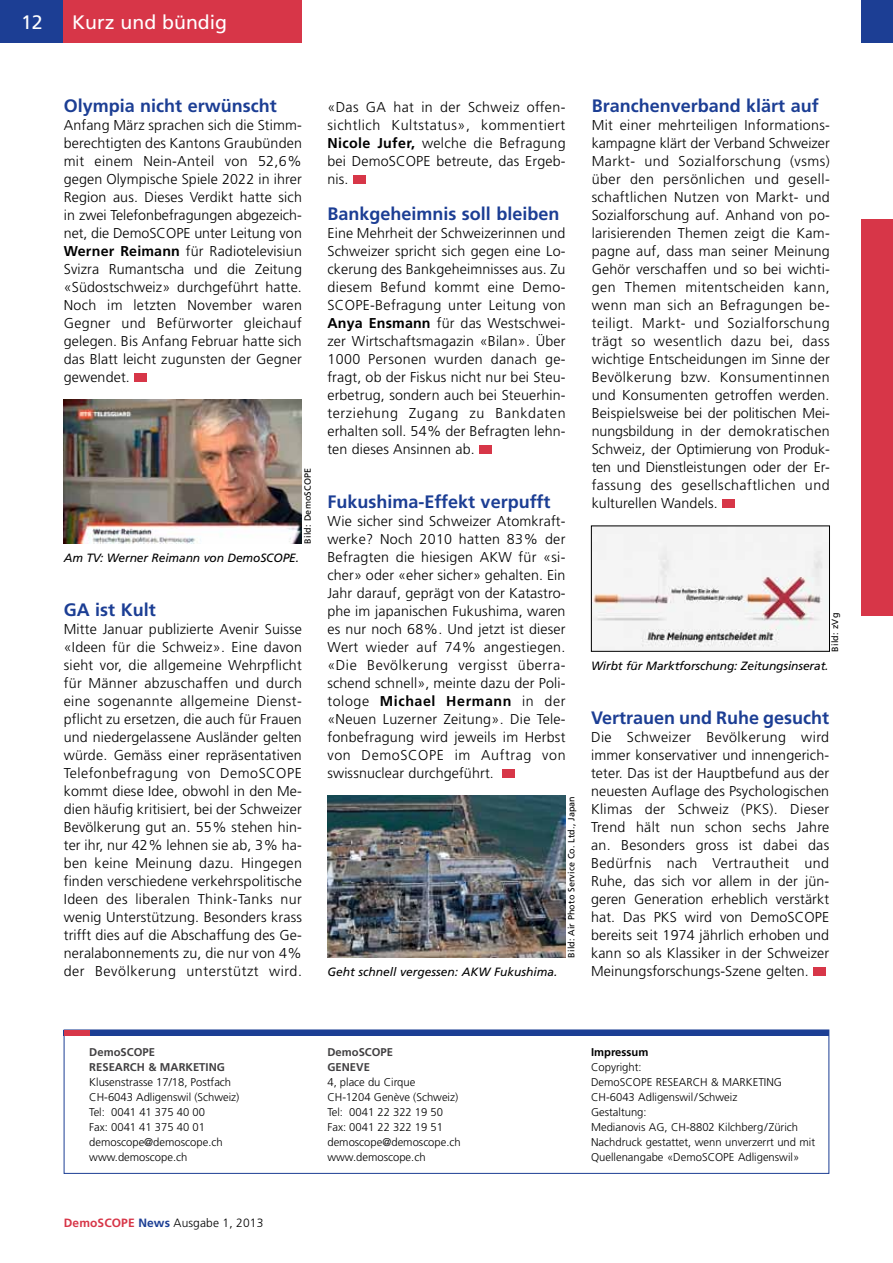
<style>
.page{position:relative;width:893px;height:1263px;background:#fff}
.page>*{position:absolute;margin:0;border:0;box-sizing:border-box;transform-origin:0 0}
.t1{font:19.5px "Frutiger LT Std";color:#fff}
.t2{font:700 18px "Frutiger LT Std";color:#1c3e94}
.t3{font:300 14.25px/18px "Frutiger LT Std";letter-spacing:.01em;color:#000;text-align:justify}
.t4{font:italic 12px "Frutiger LT Std";letter-spacing:-.01em;color:#000}
.t5{font:300 12px "Frutiger LT Std";letter-spacing:.01em;color:#000}
.t6{font:300 11.25px/15px "Frutiger LT Std";color:#000}
.t7{font:700 11.25px/15px "Frutiger LT Std";color:#414042}
.t8{font:700 11.25px "Frutiger LT Std";color:#000}
.t9{font:9px "Frutiger LT Std";letter-spacing:.01em;color:#000}
.s1{font-weight:700}
.s2{font-weight:700;color:#d73648}
.s3{font-weight:700;color:#1c3e94}
</style>
<div class="page">
<div style="left:0;top:0;width:64px;height:43px;background:#1c3e94"></div>
<div style="left:64px;top:0;width:238px;height:43px;background:#d73648"></div>
<div style="left:861px;top:0;width:32px;height:43px;background:#1c3e94"></div>
<div style="left:861px;top:220px;width:32px;height:396px;background:#d73648"></div>
<div style="left:502px;top:769px;width:13px;height:9px;background:#d73648"></div>
<img style="left:327px;top:796px;width:239px;height:162px">
<img style="left:593px;top:528px;width:235px;height:122px">
<div style="left:591px;top:526px;width:239px;height:126px;border:1px solid #000"></div>
<div style="left:64px;top:1030px;width:765px;height:5px;background:#1c3e94"></div>
<div style="left:64px;top:1030px;width:25px;height:5px;background:#d73648"></div>
<img style="left:64px;top:400px;width:238px;height:144px">
<div style="left:813px;top:967px;width:13px;height:9px;background:#d73648"></div>
<div style="left:479px;top:445px;width:13px;height:9px;background:#d73648"></div>
<div style="left:722px;top:499px;width:13px;height:9px;background:#d73648"></div>
<div style="left:134px;top:373px;width:13px;height:9px;background:#d73648"></div>
<div style="left:353px;top:175px;width:12px;height:9px;background:#d73648"></div>
<h1 class="t1" style="left:21px;top:10px;width:23px">12</h1>
<h1 class="t1" style="left:72px;top:10px;width:156px">Kurz und bündig</h1>
<p class="t2" style="left:64px;top:95px;width:215px">Olympia nicht erwünscht</p>
<p class="t3" style="left:64px;top:116px;width:240px">Anfang März sprachen sich die Stimm&shy;berechtigten des Kantons Graubünden mit einem Nein-Anteil von 52,6% gegen Olympische Spiele 2022 in ihrer Region aus. Dieses Verdikt hatte sich in zwei Telefonbefragungen abgezeich&shy;net, die DemoSCOPE unter Leitung von <span class="s1">Werner Reimann</span> für Radiotelevisiun Svizra Rumantscha und die Zeitung «Südostschweiz» durchgeführt hatte.<br>Noch im letzten November waren Gegner und Befürworter gleichauf gelegen. Bis Anfang Februar hatte sich das Blatt leicht zugunsten der Gegner gewendet.</p>
<p class="t9" style="left:302px;top:544px;width:77px;rotate:-90deg">Bild: DemoSCOPE</p>
<p class="t4" style="left:64px;top:550px;width:237px">Am TV: Werner Reimann von DemoSCOPE.</p>
<p class="t2" style="left:64px;top:599px;width:94px">GA ist Kult</p>
<p class="t3" style="left:64px;top:620px;width:240px">Mitte Januar publizierte Avenir Suisse «Ideen für die Schweiz». Eine davon sieht vor, die allgemeine Wehrpflicht für Männer abzuschaffen und durch eine sogenannte allgemeine Dienst&shy;pflicht zu ersetzen, die auch für Frauen und niedergelassene Ausländer gelten würde. Gemäss einer repräsentativen Telefonbefragung von DemoSCOPE kommt diese Idee, obwohl in den Me&shy;dien häufig kritisiert, bei der Schweizer Bevölkerung gut an. 55% stehen hin&shy;ter ihr, nur 42% lehnen sie ab, 3% ha&shy;ben keine Meinung dazu. Hingegen finden verschiedene verkehrspolitische Ideen des liberalen Think-Tanks nur wenig Unterstützung. Besonders krass trifft dies auf die Abschaffung des Ge&shy;neralabonnements zu, die nur von 4% der Bevölkerung unterstützt wird.</p>
<p class="t3" style="left:327px;top:98px;width:240px">«Das GA hat in der Schweiz offen&shy;sichtlich Kultstatus», kommentiert <span class="s1">Nicole Jufer,</span> welche die Befragung bei DemoSCOPE betreute, das Ergeb&shy;nis.</p>
<p class="t2" style="left:327px;top:203px;width:234px">Bankgeheimnis soll bleiben</p>
<p class="t3" style="left:327px;top:224px;width:240px">Eine Mehrheit der Schweizerinnen und Schweizer spricht sich gegen eine Lo&shy;ckerung des Bankgeheimnisses aus. Zu diesem Befund kommt eine Demo-SCOPE-Befragung unter Leitung von <span class="s1">Anya Ensmann</span> für das Westschwei&shy;zer Wirtschaftsmagazin «Bilan». Über 1000 Personen wurden danach ge&shy;fragt, ob der Fiskus nicht nur bei Steu&shy;erbetrug, sondern auch bei Steuerhin&shy;terziehung Zugang zu Bankdaten erhalten soll. 54% der Befragten lehn&shy;ten dieses Ansinnen ab.</p>
<p class="t2" style="left:327px;top:491px;width:224px">Fukushima-Effekt verpufft</p>
<p class="t3" style="left:327px;top:512px;width:240px">Wie sicher sind Schweizer Atomkraft&shy;werke? Noch 2010 hatten 83% der Befragten die hiesigen AKW für «si&shy;cher» oder «eher sicher» gehalten. Ein Jahr darauf, geprägt von der Katastro&shy;phe im japanischen Fukushima, waren es nur noch 68%. Und jetzt ist dieser Wert wieder auf 74% angestiegen. «Die Bevölkerung vergisst überra&shy;schend schnell», meinte dazu der Poli&shy;tologe <span class="s1">Michael Hermann</span> in der «Neuen Luzerner Zeitung». Die Tele&shy;fonbefragung wird jeweils im Herbst von DemoSCOPE im Auftrag von swissnuclear durchgeführt.</p>
<p class="t4" style="left:327px;top:964px;width:232px">Geht schnell vergessen: AKW Fukushima.</p>
<p class="t9" style="left:566px;top:958px;width:163px;rotate:-90deg">Bild: Air Photo Service Co. Ltd., Japan</p>
<p class="t2" style="left:592px;top:95px;width:229px">Branchenverband klärt auf</p>
<p class="t3" style="left:592px;top:116px;width:240px">Mit einer mehrteiligen Informations&shy;kampagne klärt der Verband Schweizer Markt- und Sozialforschung (vsms) über den persönlichen und gesell&shy;schaftlichen Nutzen von Markt- und Sozialforschung auf. Anhand von po&shy;larisierenden Themen zeigt die Kam&shy;pagne auf, dass man seiner Meinung Gehör verschaffen und so bei wichti&shy;gen Themen mitentscheiden kann, wenn man sich an Befragungen be&shy;teiligt. Markt- und Sozialforschung trägt so wesentlich dazu bei, dass wichtige Entscheidungen im Sinne der Bevölkerung bzw. Konsumentinnen und Konsumenten getroffen werden.<br>Beispielsweise bei der politischen Mei&shy;nungsbildung in der demokratischen Schweiz, der Optimierung von Produk&shy;ten und Dienstleistungen oder der Er&shy;fassung des gesellschaftlichen und kulturellen Wandels.</p>
<p class="t9" style="left:830px;top:652px;width:40px;rotate:-90deg">Bild: zVg</p>
<p class="t4" style="left:591px;top:658px;width:239px">Wirbt für Marktforschung: Zeitungsinserat.</p>
<p class="t2" style="left:591px;top:707px;width:240px">Vertrauen und Ruhe gesucht</p>
<p class="t3" style="left:591px;top:728px;width:240px">Die Schweizer Bevölkerung wird immer konservativer und innengerich&shy;teter. Das ist der Hauptbefund aus der neuesten Auflage des Psychologischen Klimas der Schweiz (PKS). Dieser Trend hält nun schon sechs Jahre an. Besonders gross ist dabei das Bedürfnis nach Vertrautheit und Ruhe, das sich vor allem in der jün&shy;geren Generation erheblich verstärkt hat. Das PKS wird von DemoSCOPE bereits seit 1974 jährlich erhoben und kann so als Klassiker in der Schweizer Meinungsforschungs-Szene gelten.</p>
<p class="t7" style="left:89px;top:1045px;width:67px">DemoSCOPE<br>Research</p>
<p class="t7" style="left:148px;top:1060px;width:30px">&amp; Marketing</p>
<p class="t6" style="left:89px;top:1075px;width:152px">Klusenstrasse 17/18, Postfach<br>CH-6043 Adligenswil (Schweiz)<br>Tel: 0041 41 375 40 00<br>Fax: 0041 41 375 40 01 demoscope@demoscope.ch www.demoscope.ch</p>
<p class="t5" style="left:64px;top:1216px;width:201px"><span class="s2">DemoSCOPE</span> <span class="s3">News</span> Ausgabe 1, 2013</p>
<p class="t7" style="left:327px;top:1045px;width:67px">DemoSCOPE<br>GENEVE</p>
<p class="t6" style="left:327px;top:1075px;width:135px">4, place du Cirque<br>CH-1204 Genève (Schweiz)<br>Tel: 0041 22 322 19 50<br>Fax: 0041 22 322 19 51 demoscope@demoscope.ch www.demoscope.ch</p>
<p class="t8" style="left:591px;top:1046px;width:59px">Impressum</p>
<p class="t6" style="left:591px;top:1060px;width:79px">Copyright:<br>DemoSCOPE Research</p>
<p class="t6" style="left:591px;top:1075px;width:226px;text-indent:120px">&amp; Marketing<br>CH-6043 Adligenswil/Schweiz<br>Gestaltung:<br>Medianovis AG, CH-8802 Kilchberg/Zürich<br>Nachdruck gestattet, wenn unverzerrt und mit<br>Quellenangabe «DemoSCOPE Adligenswil»</p>
</div>
